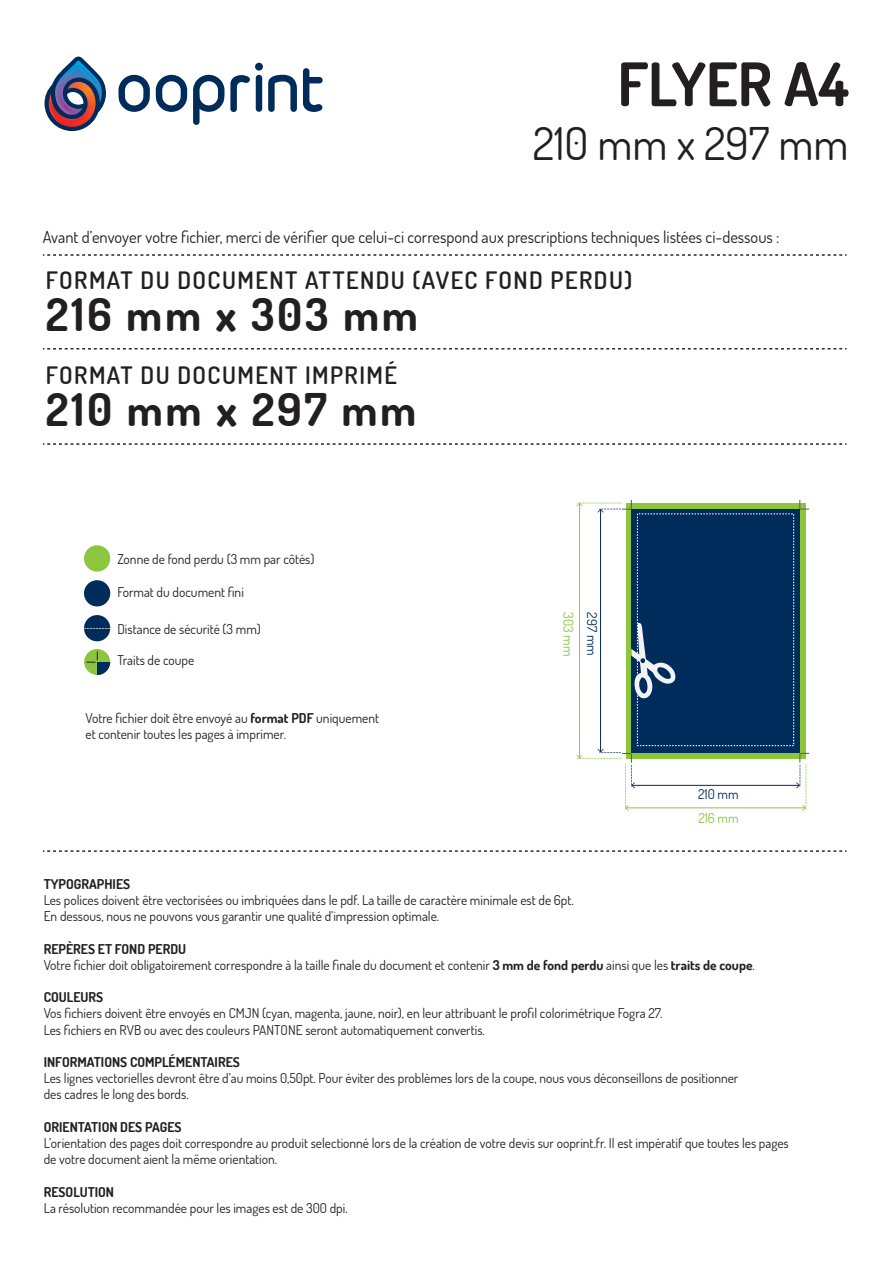
<style>
.page{position:relative;width:893px;height:1263px;background:#fff}
.page>*{position:absolute;margin:0;border:0;box-sizing:border-box;transform-origin:0 0}
.t1{font:700 60px "Terminal Dosis";color:#231f20}
.t2{font:700 45px "Terminal Dosis";letter-spacing:.06em;color:#231f20}
.t3{font:45px "Terminal Dosis";color:#231f20}
.t4{font:600 24px "Terminal Dosis";letter-spacing:.06em;color:#231f20}
.t5{font:16.5px "Terminal Dosis";color:#231f20}
.t6{font:13.5px/16.2px "Terminal Dosis";color:#231f20}
.t7{font:700 13.5px "Terminal Dosis";color:#231f20}
.t8{font:13.5px "Terminal Dosis";color:#8bc63e}
.t9{font:13.5px "Terminal Dosis";color:#002c5b}
.s1{font-weight:700}
</style>
<div class="page">
<img style="left:45px;top:57px;width:61px;height:74px">
<svg style="left:118px;top:75px;width:32px;height:37px"></svg>
<svg style="left:156px;top:75px;width:31px;height:37px"></svg>
<svg style="left:193px;top:75px;width:31px;height:50px"></svg>
<svg style="left:256px;top:75px;width:6px;height:37px"></svg>
<div style="left:255px;top:63px;width:8px;height:8px;background:#002c5b;border-radius:50%"></div>
<svg style="left:230px;top:75px;width:20px;height:37px"></svg>
<svg style="left:268px;top:68px;width:55px;height:44px"></svg>
<svg style="left:43px;top:254px;width:803px;height:2px"></svg>
<svg style="left:43px;top:348px;width:803px;height:1px"></svg>
<svg style="left:43px;top:443px;width:803px;height:2px"></svg>
<svg style="left:43px;top:850px;width:803px;height:2px"></svg>
<hr style="left:579px;top:503px;width:1px;height:255px;background:#8bc63e">
<hr style="left:600px;top:510px;width:1px;height:242px;background:#002c5b">
<hr style="left:626px;top:807px;width:179px;height:1px;background:#8bc63e">
<hr style="left:632px;top:785px;width:167px;height:1px;background:#002c5b">
<div style="left:84px;top:545px;width:26px;height:27px;background:#8bc63e;border-radius:50%"></div>
<div style="left:84px;top:580px;width:26px;height:26px;background:#002c5b;border-radius:50%"></div>
<div style="left:84px;top:615px;width:26px;height:26px;background:#002c5b;border-radius:50%"></div>
<svg style="left:84px;top:628px;width:26px;height:1px"></svg>
<div style="left:626px;top:503px;width:179px;height:256px;background:#8bc63e"></div>
<div style="left:631px;top:509px;width:169px;height:244px;background:#002c5b"></div>
<svg style="left:631px;top:622px;width:45px;height:80px"></svg>
<svg style="left:576px;top:500px;width:56px;height:13px"></svg>
<svg style="left:799px;top:500px;width:10px;height:10px"></svg>
<svg style="left:796px;top:753px;width:13px;height:58px"></svg>
<svg style="left:576px;top:749px;width:59px;height:62px"></svg>
<div style="left:84px;top:649px;width:26px;height:26px;background:#8bc63e;border-radius:50%"></div>
<svg style="left:87px;top:651px;width:11px;height:12px"></svg>
<svg style="left:97px;top:662px;width:13px;height:13px"></svg>
<h1 class="t1" style="left:618px;top:46px;width:233px">FLYER A4</h1>
<h2 class="t3" style="left:533px;top:114px;width:317px">210 mm x 297 mm</h2>
<p class="t5" style="left:43px;top:226px;width:738px">Avant d’envoyer votre fichier, merci de vérifier que celui-ci correspond aux prescriptions techniques listées ci-dessous :</p>
<h3 class="t4" style="left:46px;top:264px;width:588px">FORMAT DU DOCUMENT ATTENDU (AVEC FOND PERDU)</h3>
<h2 class="t2" style="left:46px;top:285px;width:374px">216 mm x 303 mm</h2>
<h3 class="t4" style="left:46px;top:359px;width:353px">FORMAT DU DOCUMENT IMPRIMÉ</h3>
<h2 class="t2" style="left:46px;top:381px;width:372px">210 mm x 297 mm</h2>
<p class="t6" style="left:118px;top:551px;width:198px">Zonne de fond perdu (3 mm par côtés)</p>
<p class="t6" style="left:118px;top:584px;width:128px">Format du document fini</p>
<p class="t6" style="left:118px;top:620px;width:145px">Distance de sécurité (3 mm)</p>
<p class="t6" style="left:118px;top:652px;width:78px">Traits de coupe</p>
<p class="t6" style="left:86px;top:710px;width:295px">Votre fichier doit être envoyé au <span class="s1">format PDF</span> uniquement et contenir toutes les pages à imprimer.</p>
<p class="t8" style="left:577px;top:612px;width:46px;rotate:90deg">303 mm</p>
<p class="t9" style="left:601px;top:612px;width:45px;rotate:90deg">297 mm</p>
<p class="t9" style="left:698px;top:785px;width:42px">210 mm</p>
<p class="t8" style="left:698px;top:809px;width:42px">216 mm</p>
<p class="t7" style="left:44px;top:875px;width:88px">TYPOGRAPHIES</p>
<p class="t6" style="left:44px;top:892px;width:532px">Les polices doivent être vectorisées ou imbriquées dans le pdf. La taille de caractère minimale est de 6pt.<br>En dessous, nous ne pouvons vous garantir une qualité d’impression optimale.</p>
<p class="t6" style="left:44px;top:940px;width:713px"><span class="s1">REPÈRES ET FOND PERDU<br></span>Votre fichier doit obligatoirement correspondre à la taille finale du document et contenir <span class="s1">3 mm de fond perdu</span> ainsi que les <span class="s1">traits de coupe</span>.</p>
<p class="t7" style="left:44px;top:988px;width:61px">COULEURS</p>
<p class="t6" style="left:44px;top:1005px;width:620px">Vos fichiers doivent être envoyés en CMJN (cyan, magenta, jaune, noir), en leur attribuant le profil colorimétrique Fogra 27.<br>Les fichiers en RVB ou avec des couleurs PANTONE seront automatiquement convertis.</p>
<p class="t7" style="left:44px;top:1053px;width:198px">INFORMATIONS COMPLÉMENTAIRES</p>
<p class="t6" style="left:44px;top:1070px;width:696px">Les lignes vectorielles devront être d’au moins 0,50pt. Pour éviter des problèmes lors de la coupe, nous vous déconseillons de positionner des cadres le long des bords.</p>
<p class="t7" style="left:44px;top:1118px;width:139px">ORIENTATION DES PAGES</p>
<p class="t6" style="left:44px;top:1135px;width:747px">L’orientation des pages doit correspondre au produit selectionné lors de la création de votre devis sur ooprint.fr. Il est impératif que toutes les pages de votre document aient la même orientation.</p>
<p class="t7" style="left:44px;top:1183px;width:72px">RESOLUTION</p>
<p class="t6" style="left:44px;top:1199px;width:305px">La résolution recommandée pour les images est de 300 dpi.</p>
</div>
